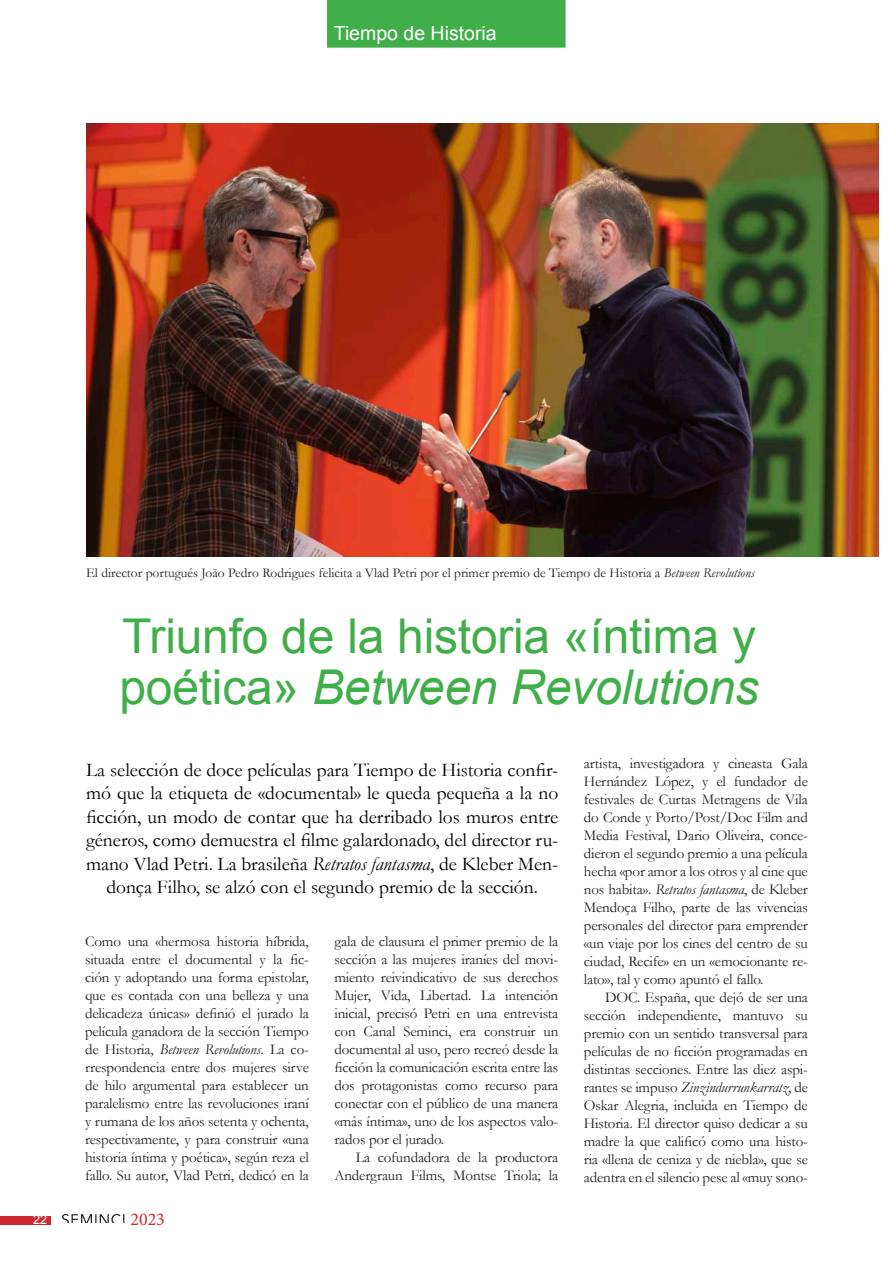
<style>
.page{position:relative;width:893px;height:1263px;background:#fff}
.page>*{position:absolute;margin:0;border:0;box-sizing:border-box;transform-origin:0 0}
.t1{font:48px/51px "Arial";letter-spacing:-.005em;color:#40ae49}
.t2{font:19.5px/23.4px "Garamond";color:#000;text-align:center}
.t3{font:19.5px "Arial";color:#fff}
.t4{font:18px "Minion Pro";color:#cf2730}
.t5{font:15px/18px "Garamond";letter-spacing:-.01em;color:#231f20;text-align:justify}
.t6{font:13.5px "Garamond";color:#231f20}
.t7{font:12.75px "Arial";color:#fff}
.s1{font-style:italic}
</style>
<div class="page">
<div style="left:0;top:1215px;width:50px;height:9px;background:#cf2730"></div>
<svg style="left:62px;top:1214px;width:63px;height:10px"></svg>
<div style="left:327px;top:0;width:239px;height:48px;background:#40ae49"></div>
<img style="left:86px;top:124px;width:792px;height:432px">
<h2 class="t3" style="left:334px;top:20px;width:164px">Tiempo de Historia</h2>
<p class="t7" style="left:33px;top:1211px;width:16px">22</p>
<p class="t6" style="left:86px;top:564px;width:670px">El director portugués João Pedro Rodrigues felicita a Vlad Petri por el primer premio de Tiempo de Historia a <span class="s1">Between Revolutions</span></p>
<h1 class="t1" style="left:120px;top:611px;width:641px">Triunfo de la historia «íntima y poética» <span class="s1">Between Revolutions</span></h1>
<p class="t2" style="left:86px;top:758px;width:474px">La selección de doce películas para Tiempo de Historia confir&shy;mó que la etiqueta de «documental» le queda pequeña a la no ficción, un modo de contar que ha derribado los muros entre géneros, como demuestra el filme galardonado, del director ru&shy;mano Vlad Petri. La brasileña <span class="s1">Retratos fantasma</span>, de Kleber Men&shy;donça Filho, se alzó con el segundo premio de la sección.</p>
<p class="t5" style="left:85px;top:932px;width:225px">Como una «hermosa historia híbrida, situada entre el documental y la fic&shy;ción y adoptando una forma epistolar, que es contada con una belleza y una delicadeza únicas» definió el jurado la película ganadora de la sección Tiempo de Historia, <span class="s1">Between Revolutions</span>. La co&shy;rrespondencia entre dos mujeres sirve de hilo argumental para establecer un paralelismo entre las revoluciones iraní y rumana de los años setenta y ochenta, respectivamente, y para construir «una historia íntima y poética», según reza el fallo. Su autor, Vlad Petri, dedicó en la</p>
<p class="t5" style="left:334px;top:932px;width:225px">gala de clausura el primer premio de la sección a las mujeres iraníes del movi&shy;miento reivindicativo de sus derechos Mujer, Vida, Libertad. La intención inicial, precisó Petri en una entrevista con Canal Seminci, era construir un documental al uso, pero recreó desde la ficción la comunicación escrita entre las dos protagonistas como recurso para conectar con el público de una manera «más íntima», uno de los aspectos valo&shy;rados por el jurado.</p>
<p class="t5" style="left:334px;top:1148px;width:225px;text-align:right">La cofundadora de la productora<br>Andergraun Films, Montse Triola; la</p>
<p class="t4" style="left:130px;top:1207px;width:36px">2023</p>
<p class="t5" style="left:584px;top:754px;width:226px">artista, investigadora y cineasta Gala Hernández López, y el fundador de festivales de Curtas Metragens de Vila do Conde y Porto/Post/Doc Film and Media Festival, Dario Oliveira, conce&shy;dieron el segundo premio a una película hecha «por amor a los otros y al cine que nos habita». <span class="s1">Retratos fantasma</span>, de Kleber Mendoça Filho, parte de las vivencias personales del director para emprender «un viaje por los cines del centro de su ciudad, Recife» en un «emocionante re&shy;lato», tal y como apuntó el fallo.</p>
<p class="t5" style="left:584px;top:988px;width:226px;text-indent:21px">DOC. España, que dejó de ser una sección independiente, mantuvo su premio con un sentido transversal para películas de no ficción programadas en distintas secciones. Entre las diez aspi&shy;rantes se impuso <span class="s1">Zinzindurrunkarratz</span>, de Oskar Alegria, incluida en Tiempo de Historia. El director quiso dedicar a su madre la que calificó como una histo&shy;ria «llena de ceniza y de niebla», que se adentra en el silencio pese al «muy sono-</p>
</div>
